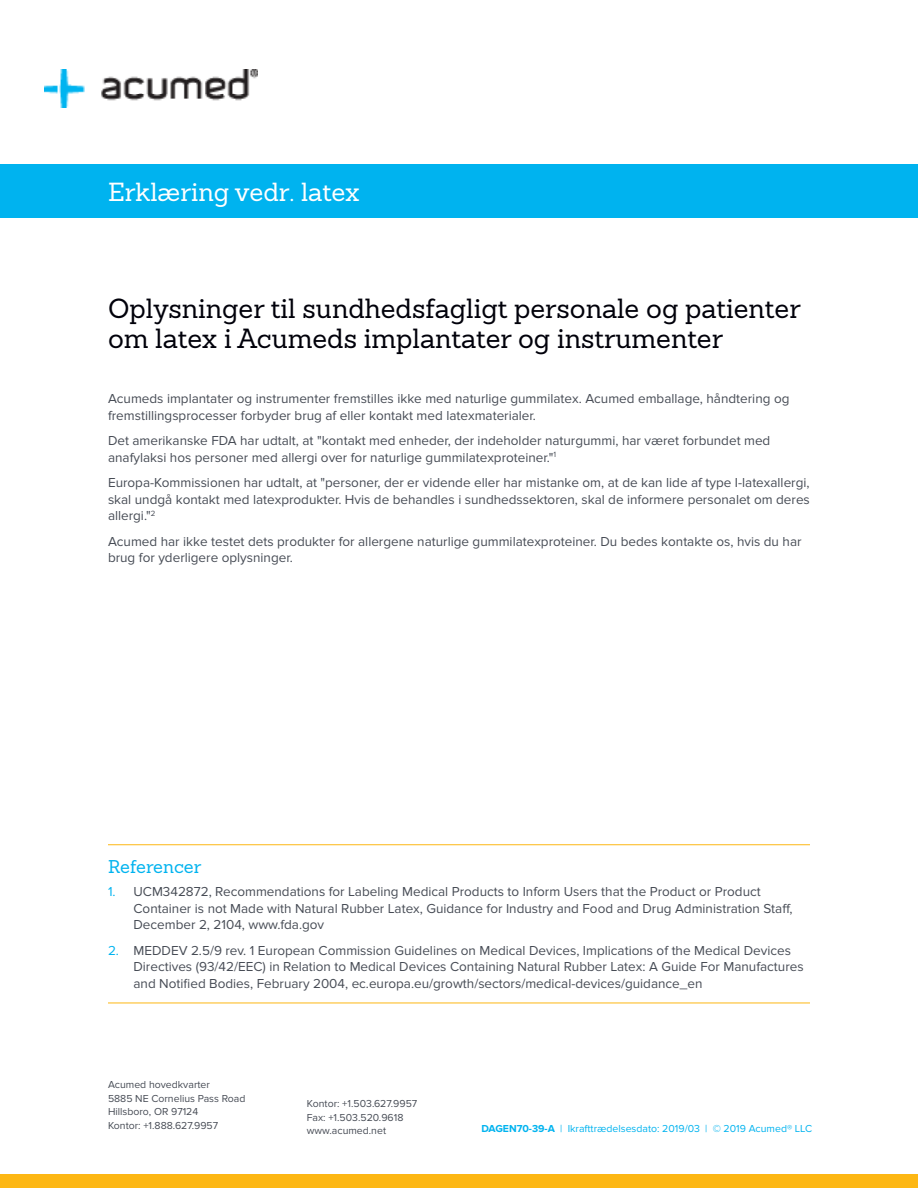
<style>
.page{position:relative;width:918px;height:1188px;background:#fff}
.page>*{position:absolute;margin:0;border:0;box-sizing:border-box;transform-origin:0 0}
.t1{font:27px/30px "Sanchez Slab";color:#00000a}
.t2{font:25.5px "Sanchez Slab";color:#fff}
.t3{font:18px "Sanchez Slab";color:#00b3ef}
.t4{font:13.5px/16.5px "Proxima Nova";color:#474c55}
.t5{font:10.5px/13.5px "Proxima Nova";color:#474c55}
.t6{font:10.5px "Proxima Nova";color:#00b3ef}
.s1{color:#00b3ef}
.s2{font-weight:700}
</style>
<div class="page">
<img style="left:44px;top:69px;width:213px;height:39px">
<div style="left:0;top:164px;width:918px;height:54px;background:#00b3ef"></div>
<div style="left:0;top:1174px;width:918px;height:14px;background:#fdb714"></div>
<hr style="left:108px;top:844px;width:702px;height:1px;background:#fdb714">
<hr style="left:108px;top:1003px;width:702px;height:1px;background:#fdb714">
<h2 class="t2" style="left:108px;top:175px;width:253px">Erklæring vedr. latex</h2>
<h1 class="t1" style="left:108px;top:293px;width:694px">Oplysninger til sundhedsfagligt personale og patienter om latex i Acumeds implantater og instrumenter</h1>
<p class="t4" style="left:108px;top:391px;width:683px">Acumeds implantater og instrumenter fremstilles ikke med naturlige gummilatex. Acumed emballage, håndtering og fremstillingsprocesser forbyder brug af eller kontakt med latexmaterialer.</p>
<p class="t4" style="left:108px;top:433px;width:664px">Det amerikanske FDA har udtalt, at "kontakt med enheder, der indeholder naturgummi, har været forbundet med anafylaksi hos personer med allergi over for naturlige gummilatexproteiner."<sup>1</sup></p>
<p class="t4" style="left:108px;top:475px;width:703px;text-align:justify">Europa-Kommissionen har udtalt, at "personer, der er vidende eller har mistanke om, at de kan lide af type I-latexallergi, skal undgå kontakt med latexprodukter. Hvis de behandles i sundhedssektoren, skal de informere personalet om deres allergi."<sup>2</sup></p>
<p class="t4" style="left:108px;top:533px;width:695px">Acumed har ikke testet dets produkter for allergene naturlige gummilatexproteiner. Du bedes kontakte os, hvis du har brug for yderligere oplysninger.</p>
<h3 class="t3" style="left:108px;top:855px;width:95px">Referencer</h3>
<p class="t4" style="left:134px;top:884px;width:661px;text-indent:-26px"><span class="s1">1.</span> UCM342872, Recommendations for Labeling Medical Products to Inform Users that the Product or Product<br>Container is not Made with Natural Rubber Latex, Guidance for Industry and Food and Drug Administration Staff,<br>December 2, 2104, www.fda.gov</p>
<p class="t4" style="left:134px;top:942px;width:672px;text-indent:-26px"><span class="s1">2.</span> MEDDEV 2.5/9 rev. 1 European Commission Guidelines on Medical Devices, Implications of the Medical Devices<br>Directives (93/42/EEC) in Relation to Medical Devices Containing Natural Rubber Latex: A Guide For Manufactures and Notified Bodies, February 2004, ec.europa.eu/growth/sectors/medical-devices/guidance_en</p>
<p class="t5" style="left:108px;top:1078px;width:139px">Acumed hovedkvarter<br>5885 NE Cornelius Pass Road<br>Hillsboro, OR 97124<br>Kontor: +1.888.627.9957</p>
<p class="t5" style="left:307px;top:1097px;width:112px">Kontor: +1.503.627.9957<br>Fax: +1.503.520.9618 www.acumed.net</p>
<p class="t6" style="left:481px;top:1122px;width:333px"><span class="s2">DAGEN70-39-A</span> | Ikrafttrædelsesdato: 2019/03 | © 2019 Acumed® LLC</p>
</div>
